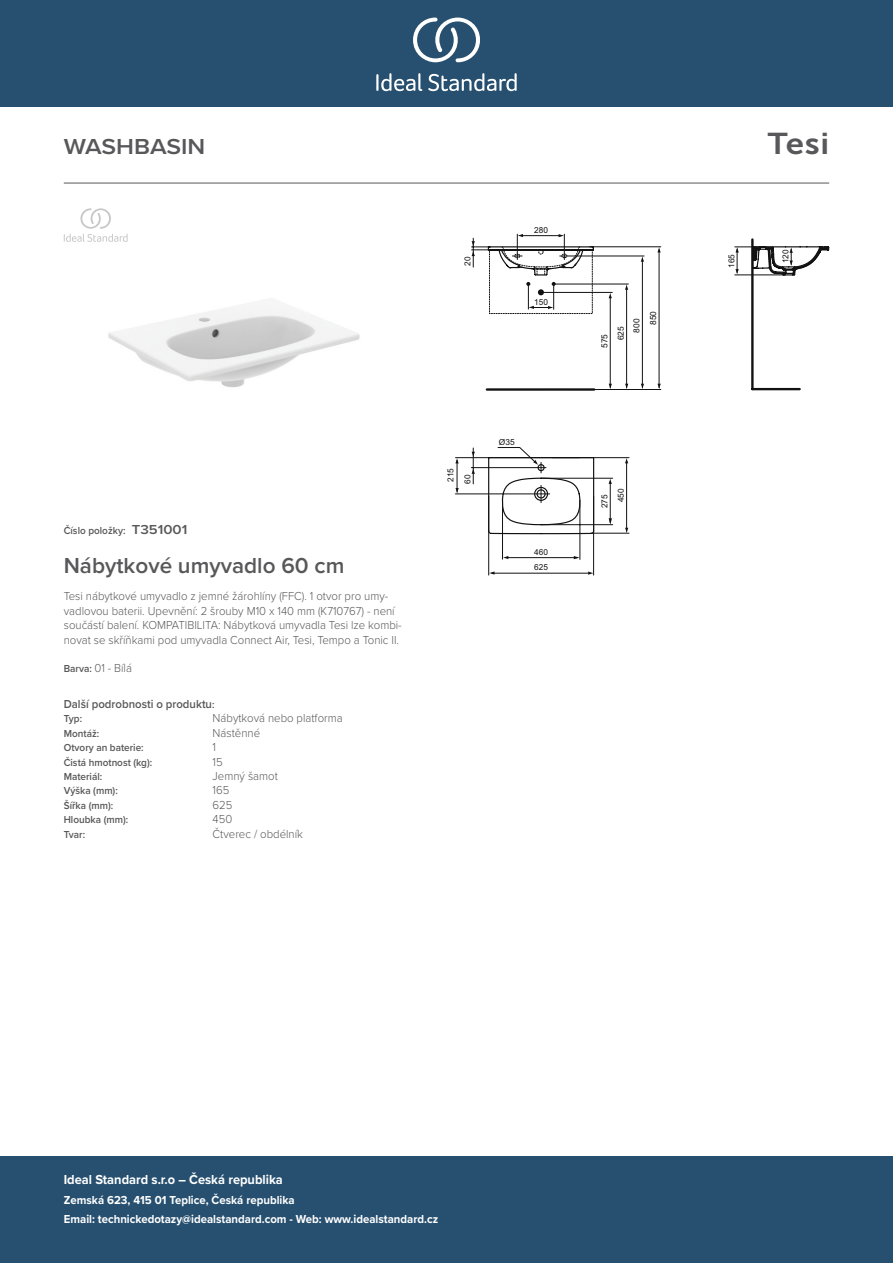
<style>
.page{position:relative;width:893px;height:1263px;background:#fff}
.page>*{position:absolute;margin:0;border:0;box-sizing:border-box;transform-origin:0 0}
._001_Produkttyp{font:30px "Museo Sans 700";color:#58585a;scale:1.1 1}
.t1{font:600 22.5px "Proxima Nova";color:#58585a}
.t2{font:600 22.5px "Proxima Nova";color:#58585a;scale:1.1 1}
.t3{font:700 13.5px "Proxima Nova";color:#fff;scale:.95 1}
.Type{font:300 12px/14.4px "Proxima Nova";color:#58585a;scale:.95 1}
.t4{font:700 12px/19.5px "Proxima Nova";color:#fff;scale:.95 1}
.t5{font:600 12px "Proxima Nova";color:#58585a;scale:.95 1}
.Shape{font:300 12px "Proxima Nova";color:#58585a;scale:.95 1}
.Colour{font:300 12px "Proxima Nova";color:#58585a;scale:.95 1}
.Material{font:300 12px "Proxima Nova";color:#58585a;scale:.95 1}
.Mounting{font:300 12px "Proxima Nova";color:#58585a;scale:.95 1}
.Height__mm{font:300 12px "Proxima Nova";color:#58585a;scale:.95 1}
.Width__mm{font:300 12px "Proxima Nova";color:#58585a;scale:.95 1}
.Depth__mm{font:300 12px "Proxima Nova";color:#58585a;scale:.95 1}
.Net_Weight__kg{font:300 12px "Proxima Nova";color:#58585a;scale:.95 1}
.Tap_Holes{font:300 12px "Proxima Nova";color:#58585a;scale:.95 1}
.Net_Weight__kg-2{font:600 10.5px "Proxima Nova";color:#58585a;scale:.95 1}
.Tap_Holes-2{font:600 10.5px "Proxima Nova";color:#58585a;scale:.95 1}
.Depth__mm-2{font:600 10.5px "Proxima Nova";color:#58585a;scale:.95 1}
.Height__mm-2{font:600 10.5px "Proxima Nova";color:#58585a;scale:.95 1}
.Width__mm-2{font:600 10.5px "Proxima Nova";color:#58585a;scale:.95 1}
.Material-2{font:600 10.5px "Proxima Nova";color:#58585a;scale:.95 1}
.Mounting-2{font:600 10.5px "Proxima Nova";color:#58585a;scale:.95 1}
.Shape-2{font:600 10.5px "Proxima Nova";color:#58585a;scale:.95 1}
.Type-2{font:600 10.5px "Proxima Nova";color:#58585a;scale:.95 1}
.t6{font:8.4px "Arial";color:#111211}
.t7{font:8.25px/16.4px "Arial";color:#111211}
.s1{font-size:13.5px}
.s2{font-weight:600;font-size:10.5px}
.s3{font-size:10.5px}
</style>
<div class="page">
<div style="left:0;top:1157px;width:893px;height:106px;background:#275070"></div>
<div style="left:0;top:0;width:893px;height:107px;background:#275070"></div>
<svg style="left:428px;top:73px;width:89px;height:18px"></svg>
<svg style="left:376px;top:73px;width:46px;height:18px"></svg>
<svg style="left:413px;top:18px;width:67px;height:44px"></svg>
<hr style="left:64px;top:183px;width:765px;height:1px;background:#58585a">
<img style="left:108px;top:305px;width:252px;height:83px">
<hr style="left:751px;top:239px;width:3px;height:150px;background:#111211">
<hr style="left:752px;top:388px;width:48px;height:2px;background:#111211">
<hr style="left:487px;top:388px;width:107px;height:3px;background:#111211">
<hr style="left:502px;top:500px;width:1px;height:59px;background:#111211">
<hr style="left:580px;top:500px;width:1px;height:59px;background:#111211">
<hr style="left:541px;top:524px;width:72px;height:1px;background:#111211">
<hr style="left:541px;top:478px;width:72px;height:1px;background:#111211">
<hr style="left:455px;top:494px;width:95px;height:1px;background:#111211">
<hr style="left:610px;top:481px;width:1px;height:42px;background:#111211">
<svg style="left:609px;top:518px;width:3px;height:7px"></svg>
<svg style="left:609px;top:478px;width:3px;height:6px"></svg>
<hr style="left:591px;top:533px;width:38px;height:1px;background:#111211">
<hr style="left:552px;top:457px;width:77px;height:1px;background:#111211">
<hr style="left:626px;top:461px;width:1px;height:70px;background:#111211">
<hr style="left:457px;top:460px;width:1px;height:32px;background:#111211">
<svg style="left:455px;top:488px;width:4px;height:6px"></svg>
<svg style="left:455px;top:458px;width:4px;height:5px"></svg>
<hr style="left:471px;top:467px;width:75px;height:1px;background:#111211">
<hr style="left:473px;top:448px;width:1px;height:36px;background:#111211">
<svg style="left:472px;top:468px;width:3px;height:6px"></svg>
<hr style="left:455px;top:457px;width:124px;height:1px;background:#111211">
<hr style="left:505px;top:557px;width:73px;height:1px;background:#111211">
<hr style="left:492px;top:573px;width:98px;height:1px;background:#111211">
<svg style="left:588px;top:571px;width:5px;height:4px"></svg>
<svg style="left:489px;top:571px;width:5px;height:4px"></svg>
<hr style="left:488px;top:496px;width:1px;height:79px;background:#111211">
<hr style="left:593px;top:496px;width:1px;height:79px;background:#111211">
<svg style="left:735px;top:245px;width:94px;height:31px"></svg>
<hr style="left:735px;top:275px;width:49px;height:1px;background:#111211">
<svg style="left:487px;top:447px;width:108px;height:88px"></svg>
<hr style="left:626px;top:289px;width:1px;height:99px;background:#111211">
<hr style="left:610px;top:297px;width:1px;height:91px;background:#111211">
<hr style="left:659px;top:250px;width:1px;height:138px;background:#111211">
<svg style="left:657px;top:247px;width:4px;height:5px"></svg>
<hr style="left:589px;top:246px;width:72px;height:1px;background:#111211">
<hr style="left:642px;top:259px;width:1px;height:129px;background:#111211">
<hr style="left:560px;top:256px;width:84px;height:1px;background:#111211">
<hr style="left:569px;top:389px;width:92px;height:1px;background:#111211">
<svg style="left:472px;top:234px;width:157px;height:80px"></svg>
<svg style="left:64px;top:208px;width:64px;height:34px"></svg>
<p class="t2" style="left:64px;top:130px;width:130px">WASHBASIN</p>
<p class="_001_Produkttyp" style="left:768px;top:127px;width:57px">Tesi</p>
<p class="t7" style="left:459px;top:266px;width:11px;rotate:-90deg">20</p>
<p class="t7" style="left:534px;top:221px;width:15px">280</p>
<p class="t7" style="left:534px;top:294px;width:15px">150</p>
<p class="Net_Weight__kg-2" style="left:64px;top:522px;width:132px">Číslo položky: <span class="s1">T351001</span></p>
<p class="t1" style="left:64px;top:549px;width:282px">Nábytkové umyvadlo 60 cm</p>
<p class="Type" style="left:64px;top:588px;width:357px">Tesi nábytkové umyvadlo z jemné žárohlíny (FFC). 1 otvor pro umy&shy;vadlovou baterii. Upevnění: 2 šrouby M10 x 140 mm (K710767) - není součástí balení. KOMPATIBILITA: Nábytková umyvadla Tesi lze kombi&shy;novat se skříňkami pod umyvadla Connect Air, Tesi, Tempo a Tonic II.</p>
<p class="Colour" style="left:64px;top:659px;width:73px"><span class="s2">Barva:</span> 01 - Bílá</p>
<p class="t5" style="left:64px;top:695px;width:160px">Další podrobnosti o produktu<span class="s3">:</span></p>
<p class="Type-2" style="left:64px;top:711px;width:21px">Typ:</p>
<p class="Type" style="left:213px;top:710px;width:138px">Nábytková nebo platforma</p>
<p class="Mounting-2" style="left:64px;top:725px;width:39px">Montáž:</p>
<p class="Mounting" style="left:213px;top:724px;width:52px">Nástěnné</p>
<p class="Tap_Holes-2" style="left:64px;top:740px;width:86px">Otvory an baterie:</p>
<p class="Tap_Holes" style="left:213px;top:738px;width:5px">1</p>
<p class="Net_Weight__kg-2" style="left:64px;top:754px;width:95px">Čistá hmotnost (kg):</p>
<p class="Net_Weight__kg" style="left:213px;top:753px;width:12px">15</p>
<p class="Material-2" style="left:64px;top:769px;width:42px">Materiál:</p>
<p class="Material" style="left:213px;top:767px;width:70px">Jemný šamot</p>
<p class="Height__mm-2" style="left:64px;top:783px;width:58px">Výška (mm):</p>
<p class="Height__mm" style="left:213px;top:781px;width:19px">165</p>
<p class="Width__mm-2" style="left:64px;top:797px;width:54px">Šířka (mm):</p>
<p class="Width__mm" style="left:213px;top:796px;width:22px">625</p>
<p class="Depth__mm-2" style="left:64px;top:812px;width:69px">Hloubka (mm):</p>
<p class="Depth__mm" style="left:213px;top:810px;width:22px">450</p>
<p class="Shape-2" style="left:64px;top:826px;width:24px">Tvar:</p>
<p class="Shape" style="left:213px;top:825px;width:97px">Čtverec / obdélník</p>
<p class="t7" style="left:443px;top:482px;width:15px;rotate:-90deg">215</p>
<p class="t7" style="left:459px;top:484px;width:11px;rotate:-90deg">60</p>
<p class="t6" style="left:499px;top:436px;width:17px">Ø35</p>
<p class="t7" style="left:534px;top:544px;width:15px;line-height:15.5px">460<br>625</p>
<p class="t6" style="left:599px;top:348px;width:16px;rotate:-90deg">575</p>
<p class="t6" style="left:615px;top:340px;width:16px;rotate:-90deg">625</p>
<p class="t6" style="left:631px;top:333px;width:16px;rotate:-90deg">800</p>
<p class="t6" style="left:648px;top:325px;width:16px;rotate:-90deg">850</p>
<p class="t7" style="left:596px;top:502px;width:15px;text-indent:-6px;rotate:-90deg">275<br>450</p>
<p class="t7" style="left:723px;top:268px;width:15px;rotate:-90deg">165</p>
<p class="t7" style="left:777px;top:263px;width:15px;rotate:-90deg">120</p>
<p class="t3" style="left:64px;top:1170px;width:232px">Ideal Standard s.r.o – Česká republika</p>
<p class="t4" style="left:64px;top:1190px;width:396px">Zemská 623, 415 01 Teplice, Česká republika<br>Email: technickedotazy@idealstandard.com - Web: www.idealstandard.cz</p>
</div>
